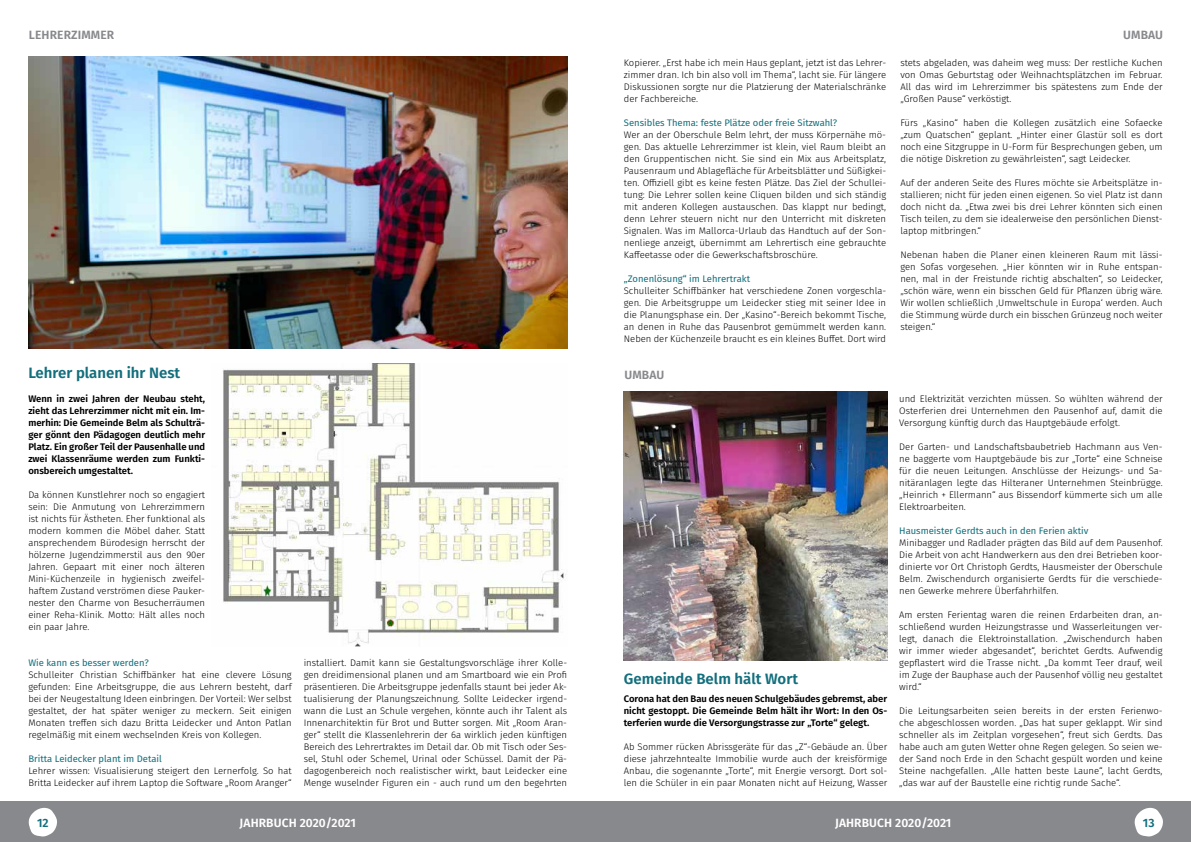
<style>
.page{position:relative;width:1191px;height:842px;background:#fff}
.page>*{position:absolute;margin:0;border:0;box-sizing:border-box;transform-origin:0 0}
.t1{font:600 15px "Fira Sans";color:#136f7d}
.t2{font:600 12px "Fira Sans";letter-spacing:.01em;color:#fff}
.t3{font:600 12px "Fira Sans";letter-spacing:.01em;color:#88898d}
.t4{font:600 12px "Fira Sans";color:#136f7d}
.t5{font:300 9.5px/12px "Fira Sans";color:#000;text-align:justify}
.t6{font:600 9.5px/12px "Fira Sans";color:#000;text-align:justify}
.t7{font:9.5px "Fira Sans";color:#136f7d}
</style>
<div class="page">
<div style="left:0;top:801px;width:1191px;height:41px;background:#88898d"></div>
<svg style="left:29px;top:808px;width:28px;height:29px"></svg>
<svg style="left:1134px;top:808px;width:29px;height:29px"></svg>
<img style="left:28px;top:57px;width:539px;height:291px">
<img style="left:223px;top:363px;width:343px;height:284px">
<img style="left:624px;top:391px;width:263px;height:269px">
<p class="t3" style="left:29px;top:25px;width:87px">LEHRERZIMMER</p>
<h1 class="t1" style="left:28px;top:360px;width:153px">Lehrer planen ihr Nest</h1>
<p class="t6" style="left:28px;top:392px;width:178px">Wenn in zwei Jahren der Neubau steht, zieht das Lehrerzimmer nicht mit ein. Im&shy;merhin: Die Gemeinde Belm als Schulträ&shy;ger gönnt den Pädagogen deutlich mehr Platz. Ein großer Teil der Pausenhalle und zwei Klassenräume werden zum Funkti&shy;onsbereich umgestaltet.</p>
<p class="t5" style="left:28px;top:489px;width:178px">Da können Kunstlehrer noch so engagiert sein: Die Anmutung von Lehrerzimmern ist nichts für Ästheten. Eher funktional als modern kommen die Möbel daher. Statt ansprechendem Bürodesign herrscht der hölzerne Jugendzimmerstil aus den 90er Jahren. Gepaart mit einer noch älteren Mini-Küchenzeile in hygienisch zweifel&shy;haftem Zustand verströmen diese Pauker&shy;nester den Charme von Besucherräumen einer Reha-Klinik. Motto: Hält alles noch ein paar Jahre.</p>
<p class="t7" style="left:28px;top:655px;width:122px">Wie kann es besser werden?</p>
<p class="t5" style="left:28px;top:669px;width:265px">Schulleiter Christian Schiffbänker hat eine clevere Lösung gefunden: Eine Arbeitsgruppe, die aus Lehrern besteht, darf bei der Neugestaltung Ideen einbringen. Der Vorteil: Wer selbst gestaltet, der hat später weniger zu meckern. Seit einigen Monaten treffen sich dazu Britta Leidecker und Anton Patlan regelmäßig mit einem wechselnden Kreis von Kollegen.</p>
<p class="t7" style="left:28px;top:751px;width:135px">Britta Leidecker plant im Detail</p>
<p class="t5" style="left:28px;top:765px;width:265px">Lehrer wissen: Visualisierung steigert den Lernerfolg. So hat<br>Britta Leidecker auf ihrem Laptop die Software „Room Aranger“</p>
<p class="t5" style="left:304px;top:657px;width:265px">installiert. Damit kann sie Gestaltungsvorschläge ihrer Kolle&shy;gen dreidimensional planen und am Smartboard wie ein Profi präsentieren. Die Arbeitsgruppe jedenfalls staunt bei jeder Ak&shy;tualisierung der Planungszeichnung. Sollte Leidecker irgend&shy;wann die Lust an Schule vergehen, könnte auch ihr Talent als Innenarchitektin für Brot und Butter sorgen. Mit „Room Aran&shy;ger“ stellt die Klassenlehrerin der 6a wirklich jeden künftigen Bereich des Lehrertraktes im Detail dar. Ob mit Tisch oder Ses&shy;sel, Stuhl oder Schemel, Urinal oder Schüssel. Damit der Pä&shy;dagogenbereich noch realistischer wirkt, baut Leidecker eine Menge wuselnder Figuren ein - auch rund um den begehrten</p>
<p class="t5" style="left:624px;top:57px;width:264px">Kopierer. „Erst habe ich mein Haus geplant, jetzt ist das Lehrer&shy;zimmer dran. Ich bin also voll im Thema“, lacht sie. Für längere Diskussionen sorgte nur die Platzierung der Materialschränke der Fachbereiche.</p>
<p class="t7" style="left:624px;top:115px;width:215px">Sensibles Thema: feste Plätze oder freie Sitzwahl?</p>
<p class="t5" style="left:624px;top:129px;width:264px">Wer an der Oberschule Belm lehrt, der muss Körpernähe mö&shy;gen. Das aktuelle Lehrerzimmer ist klein, viel Raum bleibt an den Gruppentischen nicht. Sie sind ein Mix aus Arbeitsplatz, Pausenraum und Ablagefläche für Arbeitsblätter und Süßigkei&shy;ten. Offiziell gibt es keine festen Plätze. Das Ziel der Schullei&shy;tung: Die Lehrer sollen keine Cliquen bilden und sich ständig mit anderen Kollegen austauschen. Das klappt nur bedingt, denn Lehrer steuern nicht nur den Unterricht mit diskreten Signalen. Was im Mallorca-Urlaub das Handtuch auf der Son&shy;nenliege anzeigt, übernimmt am Lehrertisch eine gebrauchte Kaffeetasse oder die Gewerkschaftsbroschüre.</p>
<p class="t7" style="left:624px;top:271px;width:128px">„Zonenlösung“ im Lehrertrakt</p>
<p class="t5" style="left:624px;top:285px;width:264px">Schulleiter Schiffbänker hat verschiedene Zonen vorgeschla&shy;gen. Die Arbeitsgruppe um Leidecker stieg mit seiner Idee in die Planungsphase ein. Der „Kasino“-Bereich bekommt Tische, an denen in Ruhe das Pausenbrot gemümmelt werden kann.<br>Neben der Küchenzeile braucht es ein kleines Buffet. Dort wird</p>
<p class="t3" style="left:624px;top:365px;width:41px">UMBAU</p>
<h1 class="t1" style="left:624px;top:666px;width:176px">Gemeinde Belm hält Wort</h1>
<p class="t6" style="left:624px;top:692px;width:265px">Corona hat den Bau des neuen Schulgebäudes gebremst, aber nicht gestoppt. Die Gemeinde Belm hält ihr Wort: In den Os&shy;terferien wurde die Versorgungstrasse zur „Torte“ gelegt.</p>
<p class="t5" style="left:624px;top:741px;width:265px">Ab Sommer rücken Abrissgeräte für das „Z“-Gebäude an. Über diese jahrzehntealte Immobilie wurde auch der kreisförmige Anbau, die sogenannte „Torte“, mit Energie versorgt. Dort sol&shy;len die Schüler in ein paar Monaten nicht auf Heizung, Wasser</p>
<p class="t3" style="left:1123px;top:25px;width:41px">UMBAU</p>
<p class="t5" style="left:900px;top:57px;width:264px">stets abgeladen, was daheim weg muss: Der restliche Kuchen von Omas Geburtstag oder Weihnachtsplätzchen im Februar.<br>All das wird im Lehrerzimmer bis spätestens zum Ende der „Großen Pause“ verköstigt.</p>
<p class="t5" style="left:900px;top:117px;width:264px">Fürs „Kasino“ haben die Kollegen zusätzlich eine Sofaecke „zum Quatschen“ geplant. „Hinter einer Glastür soll es dort noch eine Sitzgruppe in U-Form für Besprechungen geben, um die nötige Diskretion zu gewährleisten“, sagt Leidecker.</p>
<p class="t5" style="left:900px;top:177px;width:264px">Auf der anderen Seite des Flures möchte sie Arbeitsplätze in&shy;stallieren; nicht für jeden einen eigenen. So viel Platz ist dann doch nicht da. „Etwa zwei bis drei Lehrer könnten sich einen Tisch teilen, zu dem sie idealerweise den persönlichen Dienst&shy;laptop mitbringen.“</p>
<p class="t5" style="left:900px;top:249px;width:264px">Nebenan haben die Planer einen kleineren Raum mit lässi&shy;gen Sofas vorgesehen. „Hier könnten wir in Ruhe entspan&shy;nen, mal in der Freistunde richtig abschalten“, so Leidecker, „schön wäre, wenn ein bisschen Geld für Pflanzen übrig wäre.<br>Wir wollen schließlich ‚Umweltschule in Europa‘ werden. Auch die Stimmung würde durch ein bisschen Grünzeug noch weiter steigen.“</p>
<p class="t5" style="left:899px;top:393px;width:265px">und Elektrizität verzichten müssen. So wühlten während der Osterferien drei Unternehmen den Pausenhof auf, damit die Versorgung künftig durch das Hauptgebäude erfolgt.</p>
<p class="t5" style="left:899px;top:441px;width:265px">Der Garten- und Landschaftsbaubetrieb Hachmann aus Ven&shy;ne baggerte vom Hauptgebäude bis zur „Torte“ eine Schneise für die neuen Leitungen. Anschlüsse der Heizungs- und Sa&shy;nitäranlagen legte das Hilteraner Unternehmen Steinbrügge. „Heinrich + Ellermann“ aus Bissendorf kümmerte sich um alle Elektroarbeiten.</p>
<p class="t7" style="left:899px;top:523px;width:191px">Hausmeister Gerdts auch in den Ferien aktiv</p>
<p class="t5" style="left:899px;top:537px;width:265px">Minibagger und Radlader prägten das Bild auf dem Pausenhof.<br>Die Arbeit von acht Handwerkern aus den drei Betrieben koor&shy;dinierte vor Ort Christoph Gerdts, Hausmeister der Oberschule Belm. Zwischendurch organisierte Gerdts für die verschiede&shy;nen Gewerke mehrere Überfahrhilfen.</p>
<p class="t5" style="left:899px;top:609px;width:265px">Am ersten Ferientag waren die reinen Erdarbeiten dran, an&shy;schließend wurden Heizungstrasse und Wasserleitungen ver&shy;legt, danach die Elektroinstallation. „Zwischendurch haben wir immer wieder abgesandet“, berichtet Gerdts. Aufwendig gepflastert wird die Trasse nicht. „Da kommt Teer drauf, weil im Zuge der Bauphase auch der Pausenhof völlig neu gestaltet wird.“</p>
<p class="t5" style="left:899px;top:705px;width:265px">Die Leitungsarbeiten seien bereits in der ersten Ferienwo&shy;che abgeschlossen worden. „Das hat super geklappt. Wir sind schneller als im Zeitplan vorgesehen“, freut sich Gerdts. Das habe auch am guten Wetter ohne Regen gelegen. So seien we&shy;der Sand noch Erde in den Schacht gespült worden und keine Steine nachgefallen. „Alle hatten beste Laune“, lacht Gerdts, „das war auf der Baustelle eine richtig runde Sache“.</p>
<p class="t4" style="left:37px;top:813px;width:13px">12</p>
<p class="t2" style="left:240px;top:813px;width:118px">JAHRBUCH 2020/2021</p>
<p class="t2" style="left:835px;top:813px;width:118px">JAHRBUCH 2020/2021</p>
<p class="t4" style="left:1143px;top:813px;width:13px">13</p>
</div>
